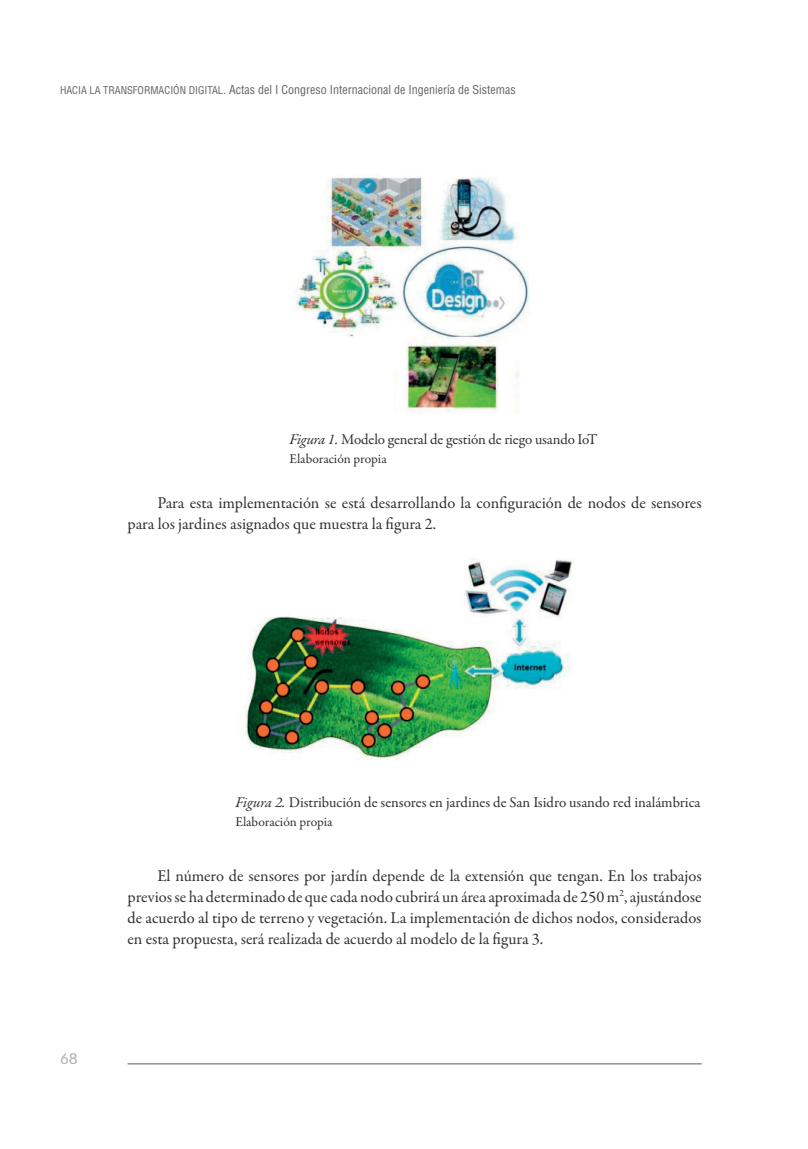
<style>
.page{position:relative;width:808px;height:1149px;background:#fff}
.page>*{position:absolute;margin:0;border:0;box-sizing:border-box;transform-origin:0 0}
._08_txt_cuerpo{font:16.5px/21px "Garamond Premr Pro";color:#312f30}
._11_Figura_tit{font:15px "Garamond Premr Pro";letter-spacing:-.005em;color:#312f30}
.t1{font:15px "Futura BT";color:#57585a}
._13-fuente{font:13.5px "Garamond Premr Pro";color:#312f30}
.t2{font:condensed 12px "Helvetica LT Std";color:#636366}
.s1{font-size:10.5px}
.s2{font-style:italic}
</style>
<div class="page">
<hr style="left:128px;top:1063px;width:574px;height:1px;background:#57585a">
<img style="left:292px;top:177px;width:237px;height:235px">
<img style="left:245px;top:559px;width:328px;height:201px">
<p class="t2" style="left:60px;top:82px;width:457px"><span class="s1">HACIA LA TRANSFORMACIÓN DIGITAL</span>. Actas del I Congreso Internacional de Ingeniería de Sistemas</p>
<p class="_11_Figura_tit" style="left:290px;top:430px;width:309px"><span class="s2">Figura 1.</span> Modelo general de gestión de riego usando IoT</p>
<p class="_13-fuente" style="left:290px;top:450px;width:99px">Elaboración propia</p>
<p class="_08_txt_cuerpo" style="left:128px;top:492px;width:576px;text-indent:30px">Para esta implementación se está desarrollando la configuración de nodos de sensores para los jardines asignados que muestra la figura 2.</p>
<p class="t1" style="left:60px;top:1049px;width:19px">68</p>
<p class="_11_Figura_tit" style="left:236px;top:792px;width:466px"><span class="s2">Figura 2.</span> Distribución de sensores en jardines de San Isidro usando red inalámbrica</p>
<p class="_13-fuente" style="left:236px;top:813px;width:99px">Elaboración propia</p>
<p class="_08_txt_cuerpo" style="left:128px;top:865px;width:576px;text-align:justify;text-indent:30px">El número de sensores por jardín depende de la extensión que tengan. En los trabajos previos se ha determinado de que cada nodo cubrirá un área aproximada de 250 m<sup>2</sup>, ajustándose de acuerdo al tipo de terreno y vegetación. La implementación de dichos nodos, considerados en esta propuesta, será realizada de acuerdo al modelo de la figura 3.</p>
</div>
